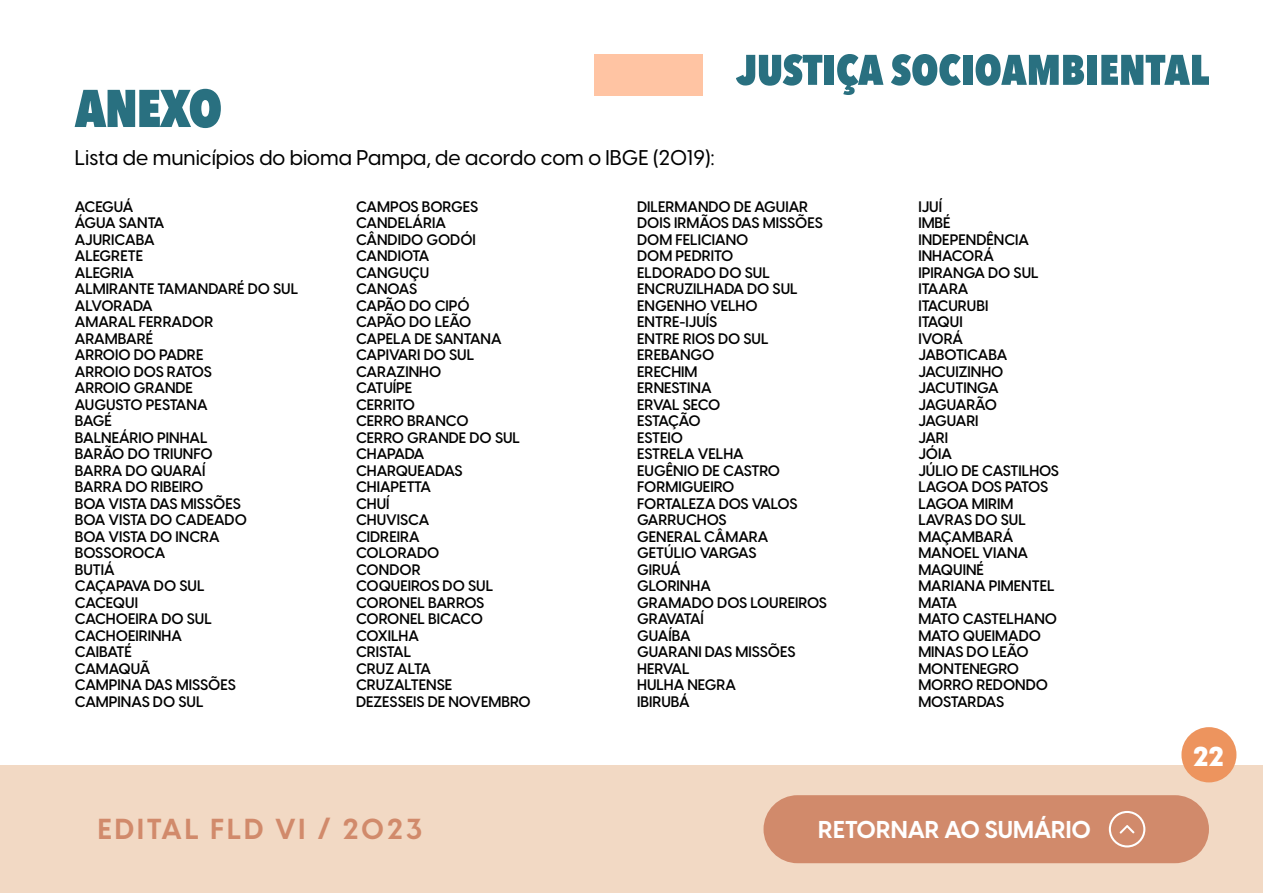
<style>
.page{position:relative;width:1263px;height:893px;background:#fff}
.page>*{position:absolute;margin:0;border:0;box-sizing:border-box;transform-origin:0 0}
.t1{font:800 52.5px "Avenir Next Condensed";letter-spacing:-.025em;color:#297080}
.t2{font:700 28.5px "Visby CF";letter-spacing:.1em;color:#d18a6b}
.t3{font:800 27px "Visby CF";color:#fff}
.t4{font:700 24px "Visby CF";color:#fff}
.t5{font:500 21px "Visby CF";color:#000}
.t6{font:600 15px/16.5px "Visby CF";color:#000}
</style>
<div class="page">
<div style="left:0;top:765px;width:1263px;height:128px;background:#f2d9c4"></div>
<div style="left:763px;top:795px;width:446px;height:68px;background:#d18a6b;border-radius:34px"></div>
<svg style="left:1109px;top:811px;width:36px;height:36px"></svg>
<div style="left:1181px;top:727px;width:55px;height:55px;background:#ed945e;border-radius:27px"></div>
<div style="left:594px;top:54px;width:109px;height:41px;background:#ffc4a3"></div>
<svg style="left:736px;top:54px;width:86px;height:32px"></svg>
<div style="left:824px;top:55px;width:10px;height:30px;background:#297080"></div>
<svg style="left:837px;top:54px;width:46px;height:41px"></svg>
<svg style="left:891px;top:54px;width:70px;height:32px"></svg>
<div style="left:963px;top:55px;width:9px;height:30px;background:#297080"></div>
<svg style="left:975px;top:54px;width:109px;height:32px"></svg>
<div style="left:1088px;top:55px;width:9px;height:30px;background:#297080"></div>
<svg style="left:1101px;top:55px;width:108px;height:30px"></svg>
<h1 class="t1" style="left:75px;top:76px;width:149px">ANEXO</h1>
<h3 class="t5" style="left:75px;top:144px;width:641px">Lista de municípios do bioma Pampa, de acordo com o IBGE (2019):</h3>
<p class="t6" style="left:75px;top:198px;width:225px">ACEGUÁ<br>ÁGUA SANTA<br>AJURICABA<br>ALEGRETE<br>ALEGRIA<br>ALMIRANTE TAMANDARÉ DO SUL<br>ALVORADA<br>AMARAL FERRADOR<br>ARAMBARÉ<br>ARROIO DO PADRE<br>ARROIO DOS RATOS<br>ARROIO GRANDE<br>AUGUSTO PESTANA<br>BAGÉ<br>BALNEÁRIO PINHAL<br>BARÃO DO TRIUNFO<br>BARRA DO QUARAÍ<br>BARRA DO RIBEIRO<br>BOA VISTA DAS MISSÕES<br>BOA VISTA DO CADEADO<br>BOA VISTA DO INCRA<br>BOSSOROCA<br>BUTIÁ<br>CAÇAPAVA DO SUL<br>CACEQUI<br>CACHOEIRA DO SUL<br>CACHOEIRINHA<br>CAIBATÉ<br>CAMAQUÃ<br>CAMPINA DAS MISSÕES<br>CAMPINAS DO SUL</p>
<p class="t6" style="left:356px;top:198px;width:176px">CAMPOS BORGES<br>CANDELÁRIA<br>CÂNDIDO GODÓI<br>CANDIOTA<br>CANGUÇU<br>CANOAS<br>CAPÃO DO CIPÓ<br>CAPÃO DO LEÃO<br>CAPELA DE SANTANA<br>CAPIVARI DO SUL<br>CARAZINHO<br>CATUÍPE<br>CERRITO<br>CERRO BRANCO<br>CERRO GRANDE DO SUL<br>CHAPADA<br>CHARQUEADAS<br>CHIAPETTA<br>CHUÍ<br>CHUVISCA<br>CIDREIRA<br>COLORADO<br>CONDOR<br>COQUEIROS DO SUL<br>CORONEL BARROS<br>CORONEL BICACO<br>COXILHA<br>CRISTAL<br>CRUZ ALTA<br>CRUZALTENSE<br>DEZESSEIS DE NOVEMBRO</p>
<p class="t6" style="left:637px;top:198px;width:191px">DILERMANDO DE AGUIAR<br>DOIS IRMÃOS DAS MISSÕES<br>DOM FELICIANO<br>DOM PEDRITO<br>ELDORADO DO SUL<br>ENCRUZILHADA DO SUL<br>ENGENHO VELHO<br>ENTRE-IJUÍS<br>ENTRE RIOS DO SUL<br>EREBANGO<br>ERECHIM<br>ERNESTINA<br>ERVAL SECO<br>ESTAÇÃO<br>ESTEIO<br>ESTRELA VELHA<br>EUGÊNIO DE CASTRO<br>FORMIGUEIRO<br>FORTALEZA DOS VALOS<br>GARRUCHOS<br>GENERAL CÂMARA<br>GETÚLIO VARGAS<br>GIRUÁ<br>GLORINHA<br>GRAMADO DOS LOUREIROS<br>GRAVATAÍ<br>GUAÍBA<br>GUARANI DAS MISSÕES<br>HERVAL<br>HULHA NEGRA<br>IBIRUBÁ</p>
<p class="t6" style="left:918px;top:198px;width:142px">IJUÍ<br>IMBÉ<br>INDEPENDÊNCIA<br>INHACORÁ<br>IPIRANGA DO SUL<br>ITAARA<br>ITACURUBI<br>ITAQUI<br>IVORÁ<br>JABOTICABA<br>JACUIZINHO<br>JACUTINGA<br>JAGUARÃO<br>JAGUARI<br>JARI<br>JÓIA<br>JÚLIO DE CASTILHOS<br>LAGOA DOS PATOS<br>LAGOA MIRIM<br>LAVRAS DO SUL<br>MAÇAMBARÁ<br>MANOEL VIANA<br>MAQUINÉ<br>MARIANA PIMENTEL<br>MATA<br>MATO CASTELHANO<br>MATO QUEIMADO<br>MINAS DO LEÃO<br>MONTENEGRO<br>MORRO REDONDO<br>MOSTARDAS</p>
<h2 class="t2" style="left:98px;top:811px;width:326px">EDITAL FLD VI / 2023</h2>
<h3 class="t4" style="left:818px;top:814px;width:274px">RETORNAR AO SUMÁRIO</h3>
<h3 class="t3" style="left:1193px;top:738px;width:32px">22</h3>
</div>
